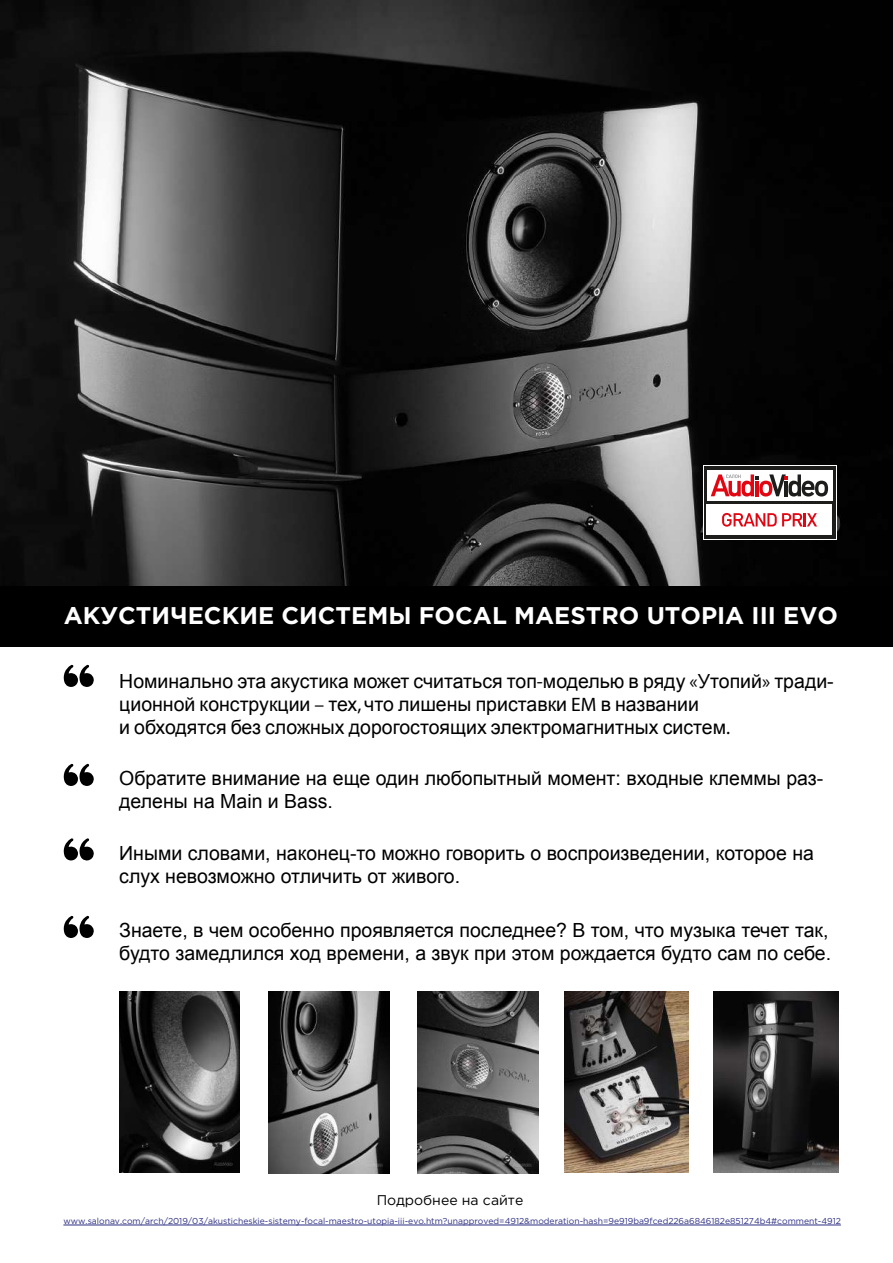
<style>
.page{position:relative;width:893px;height:1263px;background:#fff}
.page>*{position:absolute;margin:0;border:0;box-sizing:border-box;transform-origin:0 0}
.t1{font:700 24.15px "Gotham Pro";color:#fff}
.t2{font:19.5px/23.4px "Arial";color:#000}
.t3{font:14.1px "Gotham Pro";color:#000}
.t4{font:8.55px "Gotham Pro";color:#2d2e83}
.s1{font-family:"Myriad Pro"}
</style>
<div class="page">
<img style="left:0;top:0;width:893px;height:586px">
<svg style="left:703px;top:465px;width:133px;height:75px"></svg>
<div style="left:704px;top:466px;width:131px;height:73px;background:#1d1d1b"></div>
<div style="left:707px;top:470px;width:125px;height:31px;background:#fff"></div>
<svg style="left:711px;top:474px;width:117px;height:22px"></svg>
<div style="left:707px;top:504px;width:125px;height:31px;background:#fff"></div>
<svg style="left:722px;top:513px;width:95px;height:14px"></svg>
<div style="left:0;top:586px;width:893px;height:60px;background:#000"></div>
<svg style="left:63px;top:665px;width:31px;height:22px"></svg>
<svg style="left:63px;top:764px;width:31px;height:22px"></svg>
<svg style="left:63px;top:838px;width:31px;height:23px"></svg>
<svg style="left:63px;top:916px;width:31px;height:22px"></svg>
<img style="left:119px;top:992px;width:121px;height:181px">
<img style="left:268px;top:992px;width:121px;height:182px">
<img style="left:417px;top:992px;width:121px;height:181px">
<img style="left:565px;top:992px;width:124px;height:181px">
<img style="left:713px;top:992px;width:125px;height:181px">
<hr style="left:63px;top:1225px;width:778px;height:1px;background:#2d2e83">
<p class="t1" style="left:64px;top:602px;width:776px">АКУСТИЧЕСКИЕ СИСТЕМЫ FOCAL MAESTRO UTOPIA III EVO</p>
<p class="t2" style="left:119px;top:669px;width:716px">Номинально эта акустика может считаться топ<span class="s1">-</span>моделью в ряду <span class="s1">«</span>Утопий<span class="s1">»</span> тради&shy;ционной конструкции <span class="s1">–</span> тех<span class="s1">,</span> что лишены приставки <span class="s1">EM</span> в названии<br>и обходятся без сложных дорогостоящих электромагнитных систем<span class="s1">.</span></p>
<p class="t2" style="left:119px;top:767px;width:705px">Обратите внимание на еще один любопытный момент: входные клеммы раз&shy;делены на Main и Bass.</p>
<p class="t2" style="left:119px;top:841px;width:696px">Иными словами, наконец-то можно говорить о воспроизведении, которое на слух невозможно отличить от живого.</p>
<p class="t2" style="left:119px;top:919px;width:713px">Знаете, в чем особенно проявляется последнее? В том, что музыка течет так, будто замедлился ход времени, а звук при этом рождается будто сам по себе.</p>
<p class="t3" style="left:377px;top:1192px;width:148px">Подробнее на сайте</p>
<p class="t4" style="left:63px;top:1216px;width:779px">www.salonav.com/arch/2019/03/akusticheskie-sistemy-focal-maestro-utopia-iii-evo.htm?unapproved=4912&amp;moderation-hash=9e919ba9fced226a6846182e851274b4#comment-4912</p>
</div>
